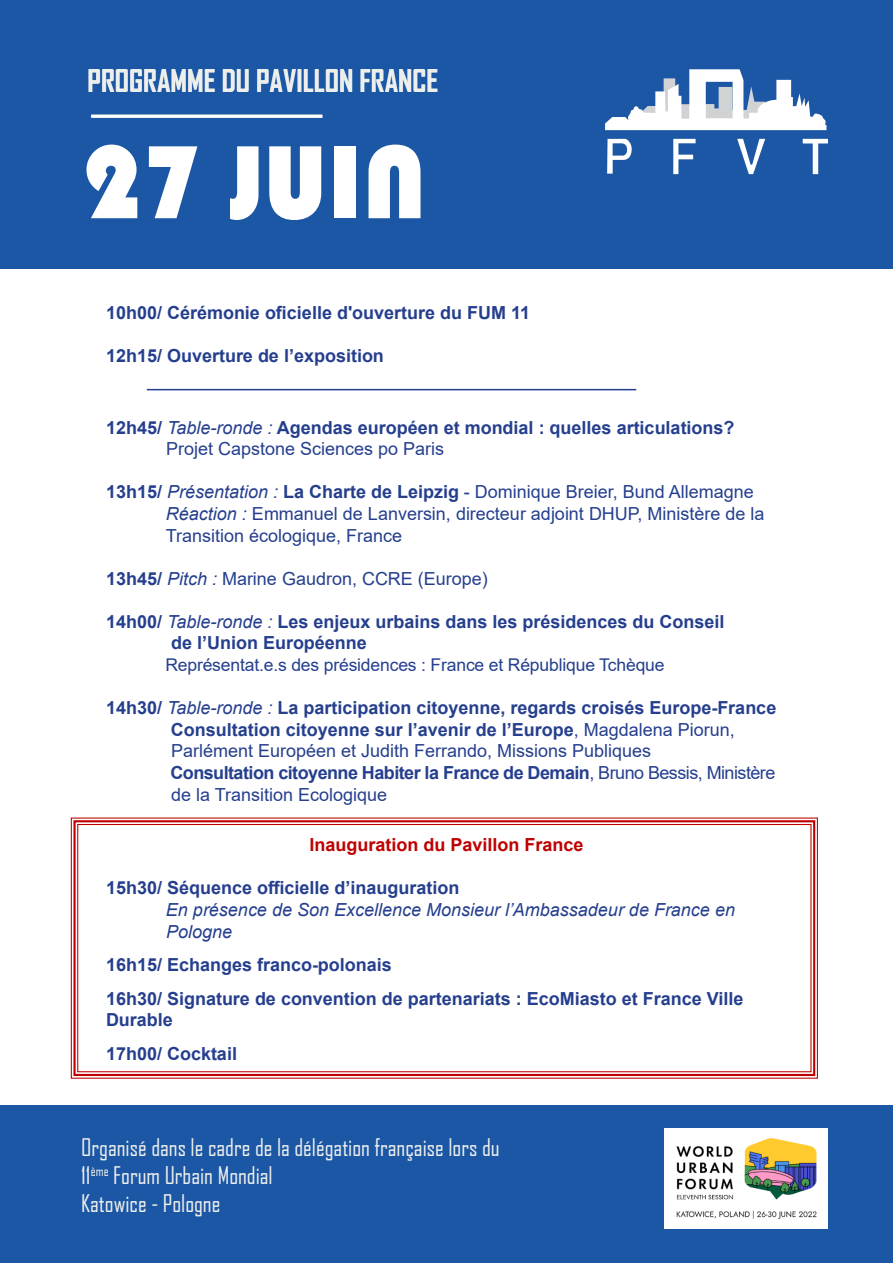
<style>
.page{position:relative;width:893px;height:1263px;background:#fff}
.page>*{position:absolute;margin:0;border:0;box-sizing:border-box;transform-origin:0 0}
.t1{font:107.85px "Bauhaus 93";color:#fff}
.t2{font:700 30px "Agency FB";color:#edefed}
.t3{font:23.25px/27.9px "Agency FB";color:#edefed}
.t4{font:700 18px/21.6px "Arial";color:#253f8e}
.t5{font:18px/21.6px "Arial";color:#253f8e}
.t6{font:italic 18px "Arial";color:#253f8e}
.t7{font:700 18px "Arial";color:#c00000}
.t8{font:17.55px "Arial";letter-spacing:-.01em;color:#253f8e}
.s1{font-weight:400;font-style:italic}
.s2{font-weight:700}
.s3{font-style:italic}
.s4{font-weight:400}
</style>
<div class="page">
<div style="left:0;top:0;width:893px;height:268px;background:#1c57a5"></div>
<div style="left:0;top:1106px;width:893px;height:157px;background:#1c57a5"></div>
<img style="left:664px;top:1128px;width:164px;height:100px">
<svg style="left:605px;top:69px;width:221px;height:61px"></svg>
<svg style="left:607px;top:139px;width:25px;height:35px"></svg>
<svg style="left:673px;top:139px;width:23px;height:35px"></svg>
<svg style="left:737px;top:139px;width:28px;height:35px"></svg>
<svg style="left:803px;top:139px;width:25px;height:35px"></svg>
<hr style="left:91px;top:115px;width:231px;height:3px;background:#fff">
<hr style="left:147px;top:389px;width:489px;height:1px;background:#253f8e">
<svg style="left:70px;top:817px;width:748px;height:262px"></svg>
<div style="left:73px;top:820px;width:742px;height:256px;border:2px solid #c00000"></div>
<div style="left:77px;top:824px;width:734px;height:248px;border:1px solid #c00000"></div>
<p class="t2" style="left:88px;top:62px;width:352px">PROGRAMME DU PAVILLON FRANCE</p>
<p class="t1" style="left:81px;top:121px;width:347px">27 JUIN</p>
<p class="t4" style="left:106px;top:302px;width:426px">10h00/ Cérémonie oficielle d'ouverture du FUM 11</p>
<p class="t4" style="left:106px;top:345px;width:279px">12h15/ Ouverture de l’exposition</p>
<p class="t4" style="left:106px;top:417px;width:630px">12h45/ <span class="s1">Table-ronde :</span> Agendas européen et mondial : quelles articulations?</p>
<p class="t5" style="left:166px;top:438px;width:279px">Projet Capstone Sciences po Paris</p>
<p class="t5" style="left:106px;top:481px;width:649px"><span class="s2">13h15/</span> <span class="s3">Présentation :</span> <span class="s2">La Charte de Leipzig</span> - Dominique Breier, Bund Allemagne</p>
<p class="t5" style="left:166px;top:503px;width:600px"><span class="s3">Réaction :</span> Emmanuel de Lanversin, directeur adjoint DHUP, Ministère de la</p>
<p class="t5" style="left:166px;top:524px;width:238px">Transition écologique, France</p>
<p class="t5" style="left:106px;top:567px;width:383px"><span class="s2">13h45/</span> <span class="s3">Pitch :</span> Marine Gaudron, CCRE (Europe)</p>
<p class="t4" style="left:106px;top:611px;width:620px">14h00/ <span class="s1">Table-ronde :</span> Les enjeux urbains dans les présidences du Conseil</p>
<p class="t4" style="left:171px;top:632px;width:197px">de l’Union Européenne</p>
<p class="t8" style="left:165px;top:653px;width:501px">Représentat.e.s des présidences : France et République Tchèque</p>
<p class="t4" style="left:171px;top:697px;width:607px;text-indent:-65px">14h30/ <span class="s1">Table-ronde :</span> La participation citoyenne, regards croisés Europe-France<br>Consultation citoyenne sur l’avenir de l’Europe<span class="s4">, Magdalena Piorun,</span></p>
<p class="t5" style="left:170px;top:740px;width:606px">Parlément Européen et Judith Ferrando, Missions Publiques<br><span class="s2">Consultation citoyenne Habiter la France de Demain</span>, Bruno Bessis, Ministère</p>
<p class="t5" style="left:171px;top:783px;width:217px">de la Transition Ecologique</p>
<p class="t7" style="left:310px;top:832px;width:275px">Inauguration du Pavillon France</p>
<p class="t4" style="left:106px;top:877px;width:355px">15h30/ Séquence officielle d’inauguration</p>
<p class="t6" style="left:166px;top:898px;width:570px">En présence de Son Excellence Monsieur l’Ambassadeur de France en</p>
<p class="t6" style="left:166px;top:920px;width:68px">Pologne</p>
<p class="t4" style="left:106px;top:954px;width:287px">16h15/ Echanges franco-polonais</p>
<p class="t4" style="left:106px;top:988px;width:639px">16h30/ Signature de convention de partenariats : EcoMiasto et France Ville<br>Durable</p>
<p class="t4" style="left:106px;top:1043px;width:132px">17h00/ Cocktail</p>
<p class="t3" style="left:81px;top:1133px;width:420px">Organisé dans le cadre de la délégation française lors du<br>11<sup>ème</sup> Forum Urbain Mondial<br>Katowice - Pologne</p>
</div>
